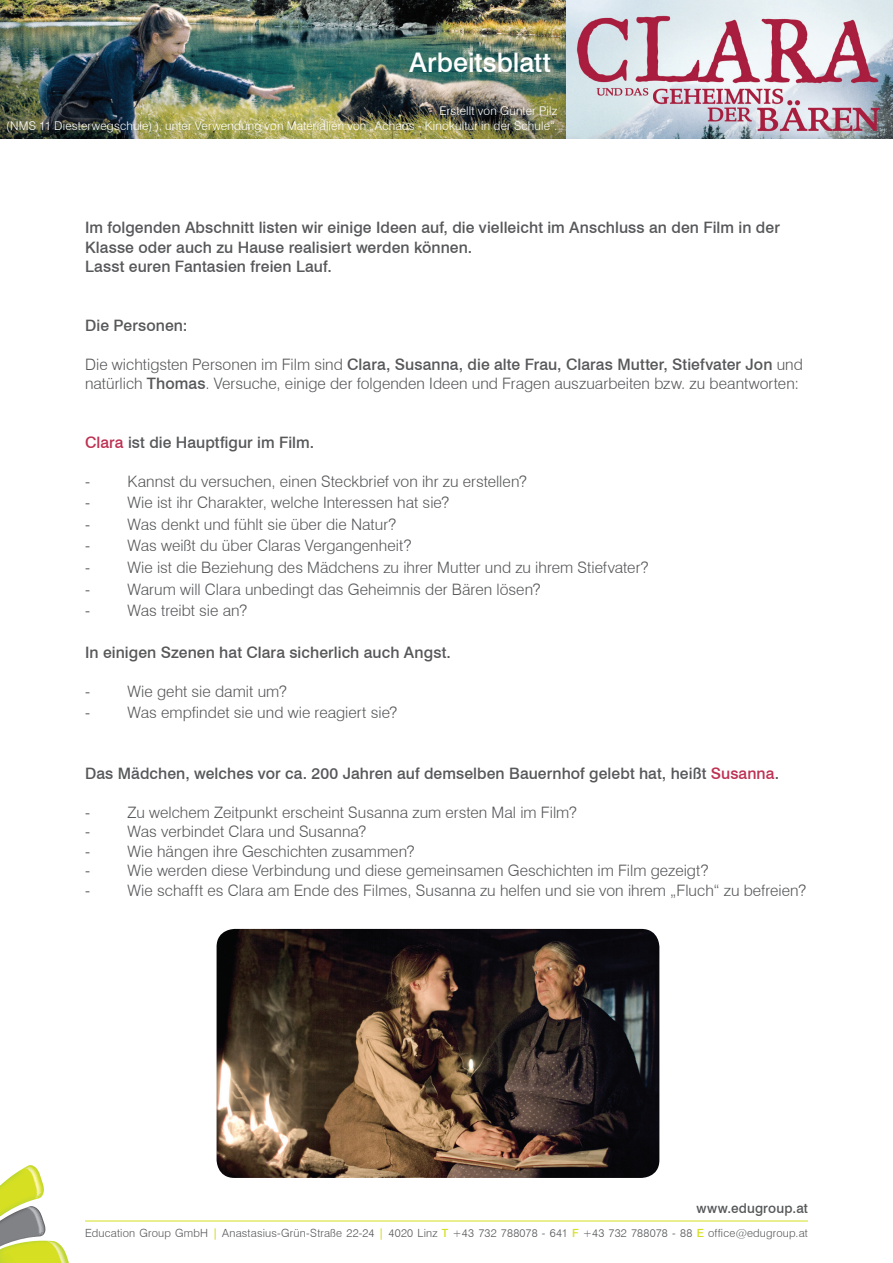
<style>
.page{position:relative;width:893px;height:1263px;background:#fff}
.page>*{position:absolute;margin:0;border:0;box-sizing:border-box;transform-origin:0 0}
.t1{font:500 27px "Swiss 721 BT";color:#fff}
.t2{font:300 15.75px/19.5px "Swiss 721 BT";color:#57585a}
.t3{font:500 15.75px/19.5px "Swiss 721 BT";letter-spacing:.005em;color:#57585a}
.t4{font:500 13.5px "Swiss 721 BT";letter-spacing:.01em;color:#57585a}
.t5{font:300 12px/14.4px "Swiss 721 BT";letter-spacing:.015em;color:#fff;text-align:right}
.t6{font:300 11.25px "Swiss 721 BT";letter-spacing:.015em;color:#57585a}
.s1{font-weight:500}
.s2{color:#be3152}
.s3{font-weight:500;color:#d6df21}
</style>
<div class="page">
<img style="left:0;top:0;width:567px;height:138px">
<svg style="left:0;top:1165px;width:69px;height:98px"></svg>
<hr style="left:85px;top:1220px;width:723px;height:1px;background:#d6df21">
<img style="left:567px;top:0;width:326px;height:138px">
<img style="left:217px;top:929px;width:442px;height:249px">
<h1 class="t1" style="left:409px;top:46px;width:143px">Arbeitsblatt</h1>
<p class="t5" style="left:6px;top:104px;width:553px">Erstellt von Günter Pilz<br>(NMS 11 Diesterwegschule) ), unter Verwendung von Materialien von „Achaos - Kinokultur in der Schule“.</p>
<p class="t3" style="left:85px;top:218px;width:696px">Im folgenden Abschnitt listen wir einige Ideen auf, die vielleicht im Anschluss an den Film in der<br>Klasse oder auch zu Hause realisiert werden können.<br>Lasst euren Fantasien freien Lauf.</p>
<p class="t3" style="left:85px;top:315px;width:104px">Die Personen:</p>
<p class="t2" style="left:85px;top:354px;width:719px">Die wichtigsten Personen im Film sind <span class="s1">Clara, Susanna, die alte Frau, Claras Mutter, Stiefvater Jon</span> und natürlich <span class="s1">Thomas</span>. Versuche, einige der folgenden Ideen und Fragen auszuarbeiten bzw. zu beantworten:</p>
<p class="t3" style="left:85px;top:432px;width:231px"><span class="s2">Clara</span> ist die Hauptfigur im Film.</p>
<p class="t2" style="left:85px;top:471px;width:443px">- Kannst du versuchen, einen Steckbrief von ihr zu erstellen?</p>
<p class="t2" style="left:85px;top:493px;width:366px">- Wie ist ihr Charakter, welche Interessen hat sie?</p>
<p class="t2" style="left:85px;top:514px;width:313px">- Was denkt und fühlt sie über die Natur?</p>
<p class="t2" style="left:85px;top:536px;width:328px">- Was weißt du über Claras Vergangenheit?</p>
<p class="t2" style="left:85px;top:558px;width:565px">- Wie ist die Beziehung des Mädchens zu ihrer Mutter und zu ihrem Stiefvater?</p>
<p class="t2" style="left:85px;top:579px;width:457px">- Warum will Clara unbedingt das Geheimnis der Bären lösen?</p>
<p class="t2" style="left:85px;top:601px;width:164px">- Was treibt sie an?</p>
<p class="t3" style="left:85px;top:642px;width:367px">In einigen Szenen hat Clara sicherlich auch Angst.</p>
<p class="t2" style="left:85px;top:681px;width:203px">- Wie geht sie damit um?</p>
<p class="t2" style="left:85px;top:703px;width:314px">- Was empfindet sie und wie reagiert sie?</p>
<p class="t3" style="left:85px;top:763px;width:696px">Das Mädchen, welches vor ca. 200 Jahren auf demselben Bauernhof gelebt hat, heißt <span class="s2">Susanna</span>.</p>
<p class="t2" style="left:85px;top:802px;width:493px">- Zu welchem Zeitpunkt erscheint Susanna zum ersten Mal im Film?</p>
<p class="t2" style="left:85px;top:822px;width:283px">- Was verbindet Clara und Susanna?</p>
<p class="t2" style="left:85px;top:841px;width:331px">- Wie hängen ihre Geschichten zusammen?</p>
<p class="t2" style="left:85px;top:861px;width:625px">- Wie werden diese Verbindung und diese gemeinsamen Geschichten im Film gezeigt?</p>
<p class="t2" style="left:85px;top:880px;width:723px">- Wie schafft es Clara am Ende des Filmes, Susanna zu helfen und sie von ihrem „Fluch“ zu befreien?</p>
<p class="t4" style="left:697px;top:1200px;width:113px">www.edugroup.at</p>
<p class="t6" style="left:85px;top:1226px;width:724px">Education Group GmbH <span class="s3">|</span> Anastasius-Grün-Straße 22-24 <span class="s3">|</span> 4020 Linz <span class="s3">T</span> +43 732 788078 - 641 <span class="s3">F</span> +43 732 788078 - 88 <span class="s3">E</span> office@edugroup.at</p>
</div>
